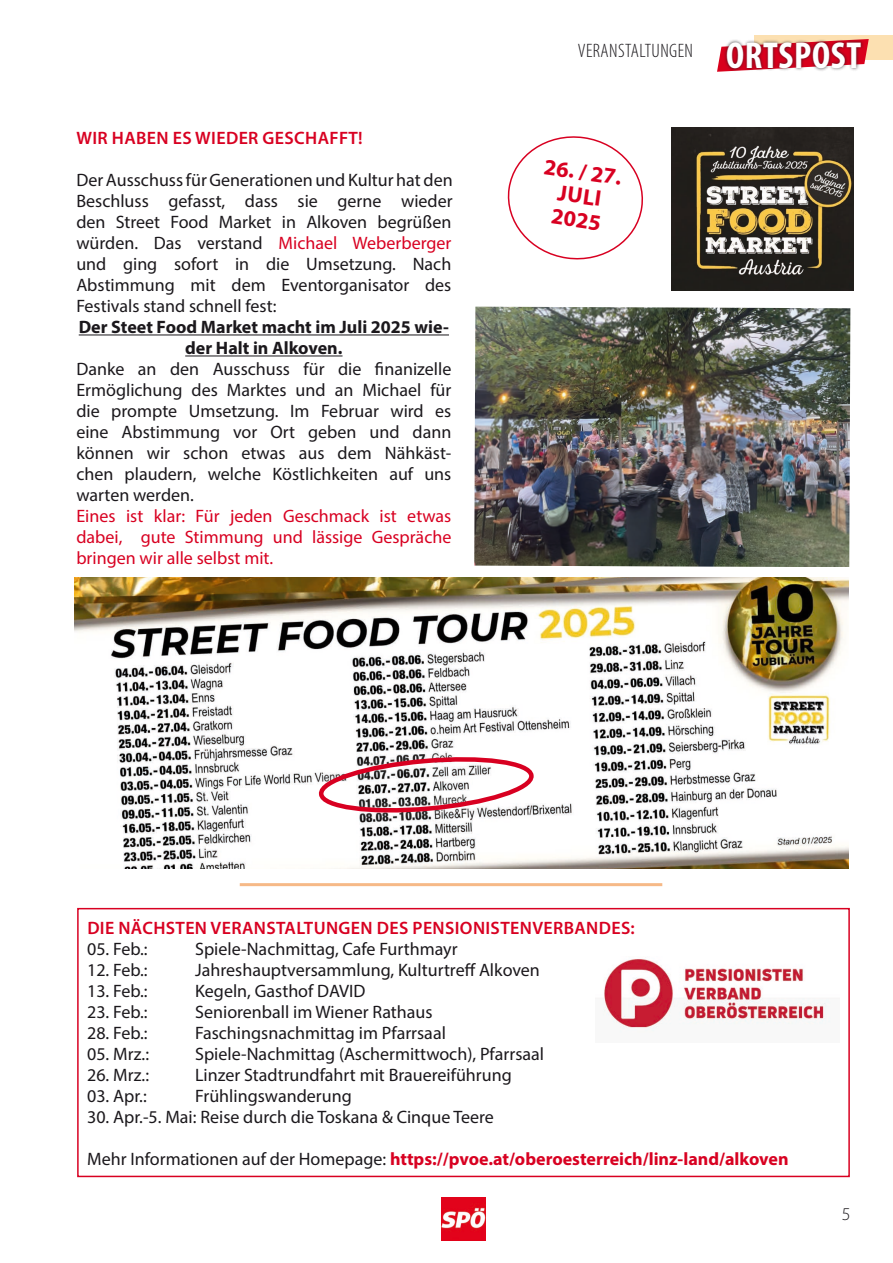
<style>
.page{position:relative;width:893px;height:1263px;background:#fff}
.page>*{position:absolute;margin:0;border:0;box-sizing:border-box;transform-origin:0 0}
.t1{font:700 condensed 37.65px "Myriad Pro";letter-spacing:.02em;color:#fff}
.kasten{font:700 22.5px "Myriad Pro";color:#d80021}
.t2{font:300 condensed 19.5px "Myriad Pro";letter-spacing:.02em;color:#1b181c}
.kasten-2{font:18px/21px "Myriad Pro";color:#1b181c}
.kasten-3{font:18px "Myriad Pro";color:#d80021}
.kasten-4{font:700 18px "Myriad Pro";color:#d80021}
.kasten-5{font:600 18px "Myriad Pro";letter-spacing:.02em;color:#d80021}
.kasten-6{font:700 18px/21px "Myriad Pro";color:#1b181c;text-align:center}
.t3{font:300 18px "Myriad Pro";color:#1b181c}
.s1{color:#d80021}
.s2{font-weight:400;color:#1b181c}
</style>
<div class="page">
<svg style="left:717px;top:35px;width:176px;height:37px"></svg>
<div style="left:723px;top:39px;width:141px;height:33px;background:#1b181c;opacity:.75"></div>
<hr style="left:240px;top:883px;width:422px;height:3px;background:#f6b987">
<hr style="left:79px;top:334px;width:370px;height:1px;background:#1b181c">
<hr style="left:185px;top:355px;width:158px;height:1px;background:#1b181c">
<img style="left:74px;top:577px;width:774px;height:291px">
<img style="left:672px;top:127px;width:181px;height:163px">
<svg style="left:300px;top:733px;width:252px;height:104px"></svg>
<img style="left:474px;top:307px;width:376px;height:260px">
<svg style="left:507px;top:136px;width:136px;height:124px"></svg>
<img style="left:441px;top:1197px;width:45px;height:44px">
<div style="left:77px;top:908px;width:773px;height:269px;border:2px solid #d80021"></div>
<img style="left:603px;top:959px;width:227px;height:72px">
<p class="kasten-5" style="left:77px;top:127px;width:288px">WIR HABEN ES WIEDER GESCHAFFT!</p>
<p class="kasten-2" style="left:76px;top:169px;width:378px">Der Ausschuss für Generationen und Kultur hat den</p>
<p class="kasten-2" style="left:76px;top:190px;width:378px">Beschluss gefasst, dass sie gerne wieder</p>
<p class="kasten-2" style="left:76px;top:211px;width:377px">den Street Food Market in Alkoven begrüßen</p>
<p class="kasten-2" style="left:76px;top:232px;width:376px">würden. Das verstand <span class="s1">Michael Weberberger</span></p>
<p class="kasten-2" style="left:76px;top:253px;width:376px">und ging sofort in die Umsetzung. Nach</p>
<p class="kasten-2" style="left:76px;top:274px;width:376px">Abstimmung mit dem Eventorganisator des</p>
<p class="kasten-2" style="left:76px;top:295px;width:202px">Festivals stand schnell fest:</p>
<p class="kasten-6" style="left:79px;top:316px;width:372px">Der Steet Food Market macht im Juli 2025 wie&shy;der Halt in Alkoven.</p>
<p class="kasten-2" style="left:76px;top:358px;width:376px">Danke an den Ausschuss für die finanizelle</p>
<p class="kasten-2" style="left:76px;top:379px;width:376px">Ermöglichung des Marktes und an Michael für</p>
<p class="kasten-2" style="left:76px;top:400px;width:377px">die prompte Umsetzung. Im Februar wird es eine Abstimmung vor Ort geben und dann</p>
<p class="kasten-2" style="left:76px;top:442px;width:377px">können wir schon etwas aus dem Nähkäst&shy;chen plaudern, welche Köstlichkeiten auf uns</p>
<p class="kasten-2" style="left:76px;top:484px;width:119px">warten werden.</p>
<p class="kasten-3" style="left:76px;top:505px;width:377px">Eines ist klar: Für jeden Geschmack ist etwas</p>
<p class="kasten-3" style="left:76px;top:526px;width:377px">dabei, gute Stimmung und lässige Gespräche</p>
<p class="kasten-3" style="left:76px;top:547px;width:198px">bringen wir alle selbst mit.</p>
<p class="t2" style="left:578px;top:39px;width:117px">VERANSTALTUNGEN</p>
<h1 class="t1" style="left:726px;top:32px;width:137px">ORTSPOST</h1>
<p class="kasten" style="left:546px;top:152px;width:80px;rotate:8deg">26. / 27.</p>
<p class="kasten" style="left:560px;top:178px;width:45px;rotate:8deg">JULI</p>
<p class="kasten" style="left:554px;top:201px;width:51px;rotate:8deg">2025</p>
<p class="kasten-5" style="left:87px;top:916px;width:549px">DIE NÄCHSTEN VERANSTALTUNGEN DES PENSIONISTENVERBANDES:</p>
<p class="kasten-2" style="left:87px;top:938px;width:62px">05. Feb.:</p>
<p class="kasten-2" style="left:195px;top:938px;width:264px">Spiele-Nachmittag, Cafe Furthmayr</p>
<p class="kasten-2" style="left:87px;top:959px;width:62px">12. Feb.:</p>
<p class="kasten-2" style="left:195px;top:959px;width:346px">Jahreshauptversammlung, Kulturtreff Alkoven</p>
<p class="kasten-2" style="left:87px;top:980px;width:62px">13. Feb.:</p>
<p class="kasten-2" style="left:195px;top:980px;width:172px">Kegeln, Gasthof DAVID</p>
<p class="kasten-2" style="left:87px;top:1001px;width:62px">23. Feb.:</p>
<p class="kasten-2" style="left:195px;top:1001px;width:239px">Seniorenball im Wiener Rathaus</p>
<p class="kasten-2" style="left:87px;top:1022px;width:62px">28. Feb.:</p>
<p class="kasten-2" style="left:195px;top:1022px;width:252px">Faschingsnachmittag im Pfarrsaal</p>
<p class="kasten-2" style="left:87px;top:1043px;width:63px">05. Mrz.:</p>
<p class="kasten-2" style="left:195px;top:1043px;width:350px">Spiele-Nachmittag (Aschermittwoch), Pfarrsaal</p>
<p class="kasten-2" style="left:87px;top:1064px;width:63px">26. Mrz.:</p>
<p class="kasten-2" style="left:195px;top:1064px;width:318px">Linzer Stadtrundfahrt mit Brauereiführung</p>
<p class="kasten-2" style="left:87px;top:1085px;width:61px">03. Apr.:</p>
<p class="kasten-2" style="left:195px;top:1085px;width:158px">Frühlingswanderung</p>
<p class="kasten-2" style="left:87px;top:1106px;width:408px">30. Apr.-5. Mai: Reise durch die Toskana &amp; Cinque Teere</p>
<p class="kasten-4" style="left:87px;top:1147px;width:703px"><span class="s2">Mehr Informationen auf der Homepage:</span> https://pvoe.at/oberoesterreich/linz-land/alkoven</p>
<p class="t3" style="left:842px;top:1203px;width:10px">5</p>
</div>
